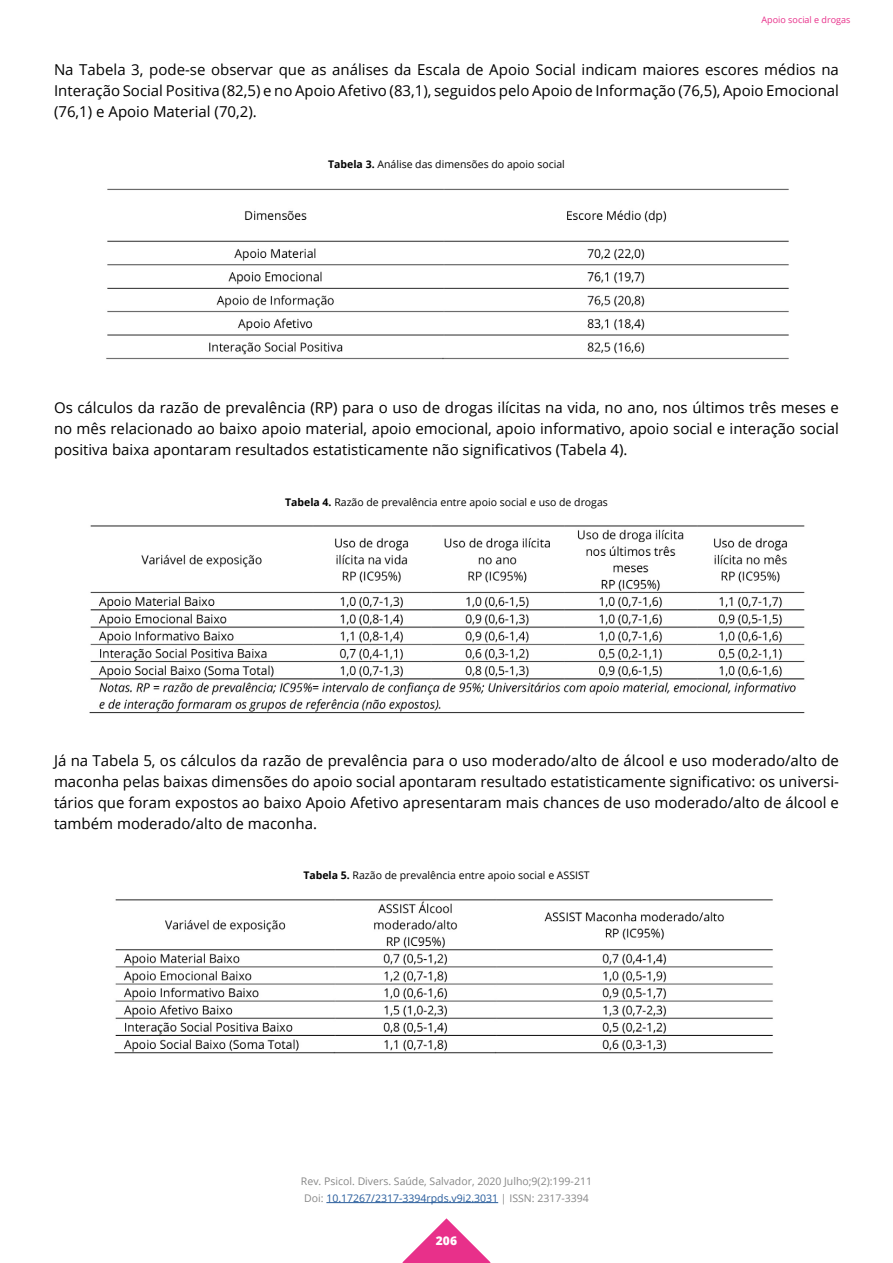
<style>
.page{position:relative;width:893px;height:1263px;background:#fff}
.page>*{position:absolute;margin:0;border:0;box-sizing:border-box;transform-origin:0 0}
.t1{font:15px/21px "Open Sans";color:#000;text-align:justify}
.t2{font:800 12px "Open Sans";color:#fff}
.t3{font:10.5px "Open Sans";color:#000}
.t4{font:10.5px/16.5px "Open Sans";color:#878787;text-align:center}
.t5{font:9px "Open Sans";color:#e8308a}
.s1{font-weight:700}
.s2{color:#265b9b}
</style>
<div class="page">
<svg style="left:402px;top:1218px;width:89px;height:45px"></svg>
<hr style="left:326px;top:1202px;width:172px;height:1px;background:#265b9b">
<img style="left:114px;top:899px;width:659px;height:155px">
<img style="left:89px;top:525px;width:716px;height:189px">
<img style="left:106px;top:188px;width:683px;height:172px">
<p class="t5" style="left:762px;top:13px;width:90px">Apoio social e drogas</p>
<p class="t1" style="left:54px;top:59px;width:786px">Na Tabela 3, pode-se observar que as análises da Escala de Apoio Social indicam maiores escores médios na Interação Social Positiva (82,5) e no Apoio Afetivo (83,1), seguidos pelo Apoio de Informação (76,5), Apoio Emocional (76,1) e Apoio Material (70,2).</p>
<p class="t3" style="left:328px;top:157px;width:238px"><span class="s1">Tabela 3.</span> Análise das dimensões do apoio social</p>
<p class="t1" style="left:54px;top:397px;width:786px">Os cálculos da razão de prevalência (RP) para o uso de drogas ilícitas na vida, no ano, nos últimos três meses e no mês relacionado ao baixo apoio material, apoio emocional, apoio informativo, apoio social e interação social positiva baixa apontaram resultados estatisticamente não significativos (Tabela 4).</p>
<p class="t3" style="left:285px;top:494px;width:324px"><span class="s1">Tabela 4.</span> Razão de prevalência entre apoio social e uso de drogas</p>
<p class="t1" style="left:54px;top:749px;width:786px">Já na Tabela 5, os cálculos da razão de prevalência para o uso moderado/alto de álcool e uso moderado/alto de maconha pelas baixas dimensões do apoio social apontaram resultado estatisticamente significativo: os universi&shy;tários que foram expostos ao baixo Apoio Afetivo apresentaram mais chances de uso moderado/alto de álcool e também moderado/alto de maconha.</p>
<p class="t3" style="left:303px;top:868px;width:288px"><span class="s1">Tabela 5.</span> Razão de prevalência entre apoio social e ASSIST</p>
<p class="t4" style="left:301px;top:1173px;width:293px">Rev. Psicol. Divers. Saúde, Salvador, 2020 Julho;9(2):199-211<br>Doi: <span class="s2">10.17267/2317-3394rpds.v9i2.3031</span> | ISSN: 2317-3394</p>
<p class="t2" style="left:436px;top:1232px;width:23px">206</p>
</div>
